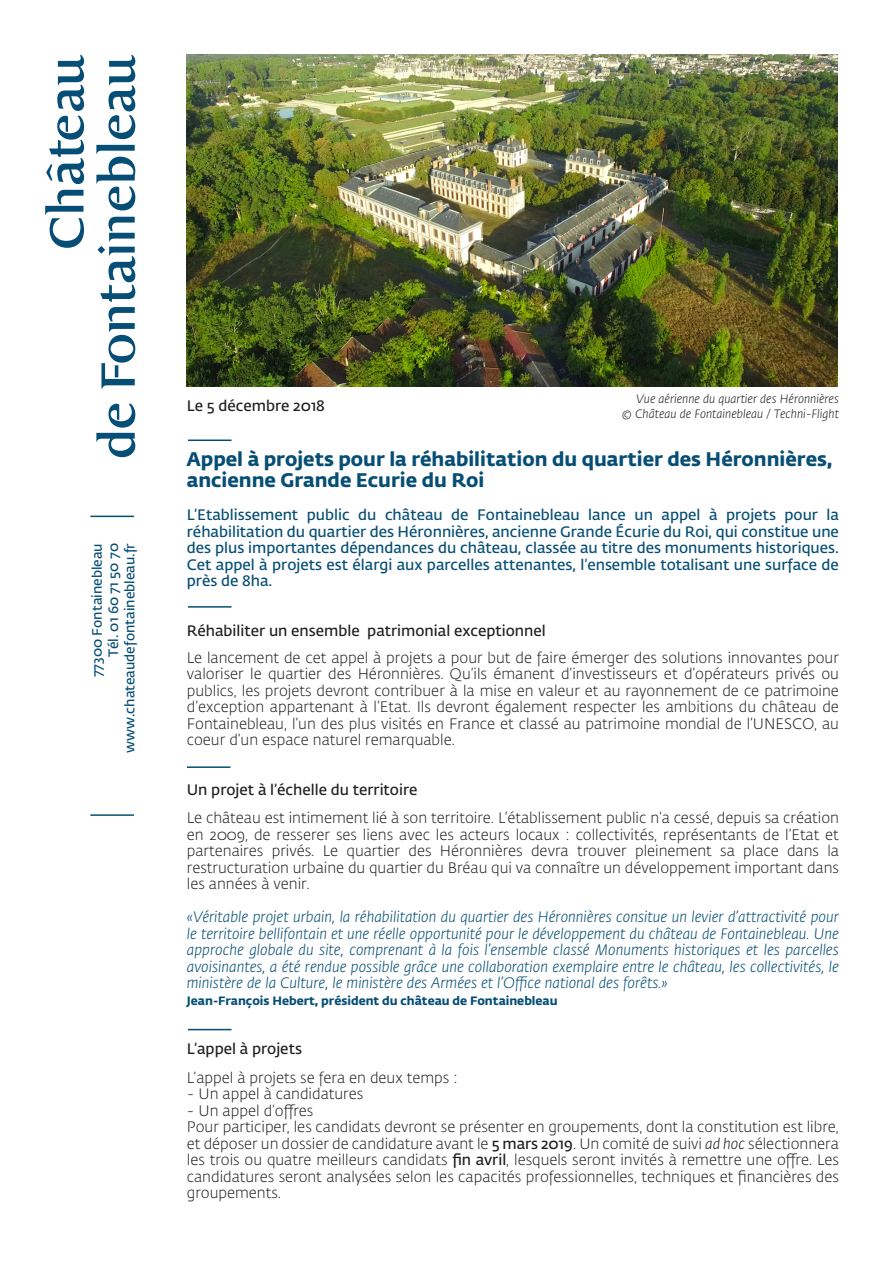
<style>
.page{position:relative;width:893px;height:1263px;background:#fff}
.page>*{position:absolute;margin:0;border:0;box-sizing:border-box;transform-origin:0 0}
.t1{font:700 19.5px/21px "Fedra Sans Std";color:#064e75}
.t2{font:300 15px/16.5px "Fedra Sans Std";color:#231f20;text-align:justify}
.t3{font:italic 300 15px/16.5px "Fedra Sans Std";color:#064e75;text-align:justify}
.t4{font:600 15px/16.5px "Fedra Sans Std";color:#064e75;text-align:justify}
.t5{font:600 15px "Fedra Sans Std";color:#231f20}
.t6{font:600 13.5px "Fedra Sans Std";color:#064e75}
.t7{font:italic 300 12px "Fedra Sans Std";color:#231f20}
.t8{font:700 12px "Fedra Sans Std";color:#064e75}
.s1{font-weight:600}
.s2{font-style:italic}
</style>
<div class="page">
<svg style="left:96px;top:55px;width:39px;height:402px"></svg>
<svg style="left:45px;top:55px;width:39px;height:193px"></svg>
<hr style="left:90px;top:516px;width:44px;height:1px;background:#064e75">
<hr style="left:90px;top:814px;width:44px;height:2px;background:#064e75">
<hr style="left:188px;top:439px;width:43px;height:2px;background:#064e75">
<img style="left:187px;top:54px;width:650px;height:333px">
<hr style="left:188px;top:606px;width:43px;height:2px;background:#064e75">
<hr style="left:187px;top:766px;width:43px;height:2px;background:#064e75">
<hr style="left:188px;top:1029px;width:43px;height:1px;background:#064e75">
<p class="t6" style="left:89px;top:677px;width:136px;rotate:-90deg">77300 Fontainebleau</p>
<p class="t6" style="left:105px;top:657px;width:115px;rotate:-90deg">Tél. 01 60 71 50 70</p>
<p class="t6" style="left:121px;top:753px;width:211px;rotate:-90deg">www.chateaudefontainebleau.fr</p>
<p class="t5" style="left:187px;top:397px;width:140px">Le 5 décembre 2018</p>
<p class="t7" style="left:636px;top:391px;width:204px">Vue aérienne du quartier des Héronnières</p>
<p class="t7" style="left:622px;top:406px;width:218px">© Château de Fontainebleau / Techni-Flight</p>
<p class="t1" style="left:187px;top:449px;width:647px">Appel à projets pour la réhabilitation du quartier des Héronnières, ancienne Grande Ecurie du Roi</p>
<p class="t4" style="left:187px;top:507px;width:654px">L’Etablissement public du château de Fontainebleau lance un appel à projets pour la réhabilitation du quartier des Héronnières, ancienne Grande Écurie du Roi, qui constitue une des plus importantes dépendances du château, classée au titre des monuments historiques.<br>Cet appel à projets est élargi aux parcelles attenantes, l’ensemble totalisant une surface de près de 8ha.</p>
<p class="t5" style="left:187px;top:621px;width:360px">Réhabiliter un ensemble patrimonial exceptionnel</p>
<p class="t2" style="left:187px;top:649px;width:654px">Le lancement de cet appel à projets a pour but de faire émerger des solutions innovantes pour valoriser le quartier des Héronnières. Qu’ils émanent d’investisseurs et d’opérateurs privés ou publics, les projets devront contribuer à la mise en valeur et au rayonnement de ce patrimoine d’exception appartenant à l’Etat. Ils devront également respecter les ambitions du château de Fontainebleau, l’un des plus visités en France et classé au patrimoine mondial de l’UNESCO, au coeur d’un espace naturel remarquable.</p>
<p class="t5" style="left:187px;top:780px;width:232px">Un projet à l’échelle du territoire</p>
<p class="t2" style="left:187px;top:810px;width:654px">Le château est intimement lié à son territoire. L’établissement public n’a cessé, depuis sa création en 2009, de resserer ses liens avec les acteurs locaux : collectivités, représentants de l’Etat et partenaires privés. Le quartier des Héronnières devra trouver pleinement sa place dans la restructuration urbaine du quartier du Bréau qui va connaître un développement important dans les années à venir.</p>
<p class="t3" style="left:187px;top:909px;width:654px">«Véritable projet urbain, la réhabilitation du quartier des Héronnières consitue un levier d’attractivité pour le territoire bellifontain et une réelle opportunité pour le développement du château de Fontainebleau. Une approche globale du site, comprenant à la fois l’ensemble classé Monuments historiques et les parcelles avoisinantes, a été rendue possible grâce une collaboration exemplaire entre le château, les collectivités, le ministère de la Culture, le ministère des Armées et l’Office national des forêts.»</p>
<p class="t8" style="left:187px;top:993px;width:372px">Jean-François Hebert, président du château de Fontainebleau</p>
<p class="t5" style="left:187px;top:1040px;width:117px">L’appel à projets</p>
<p class="t2" style="left:187px;top:1069px;width:272px">L’appel à projets se fera en deux temps :</p>
<p class="t2" style="left:187px;top:1086px;width:178px">- Un appel à candidatures</p>
<p class="t2" style="left:187px;top:1102px;width:128px">- Un appel d’offres</p>
<p class="t2" style="left:187px;top:1119px;width:654px">Pour participer, les candidats devront se présenter en groupements, dont la constitution est libre, et déposer un dossier de candidature avant le <span class="s1">5 mars 2019</span>. Un comité de suivi <span class="s2">ad hoc</span> sélectionnera les trois ou quatre meilleurs candidats <span class="s1">fin avril</span>, lesquels seront invités à remettre une offre. Les candidatures seront analysées selon les capacités professionnelles, techniques et financières des groupements.</p>
</div>
